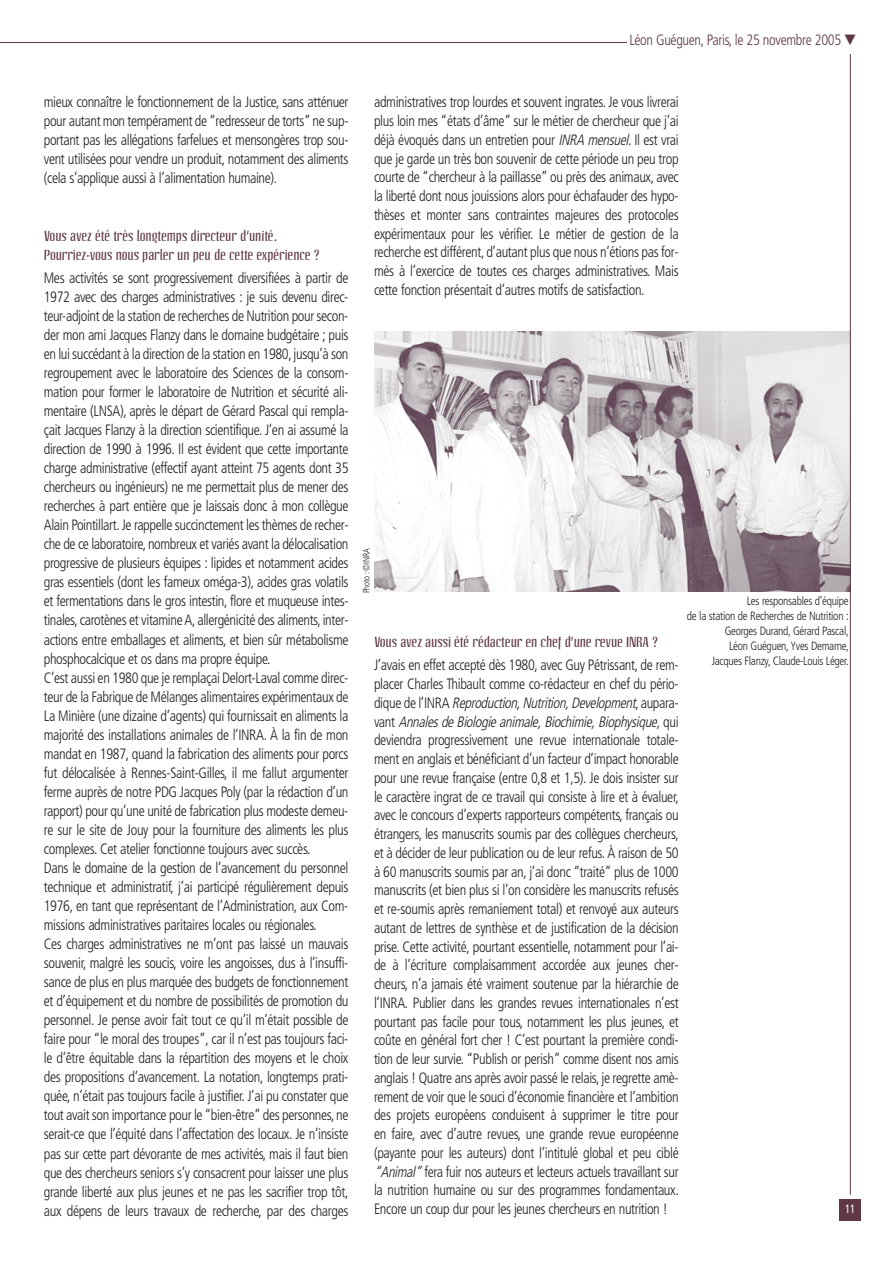
<style>
.page{position:relative;width:893px;height:1263px;background:#fff}
.page>*{position:absolute;margin:0;border:0;box-sizing:border-box;transform-origin:0 0}
.t1{font:300 condensed 15px/19px "Frutiger";letter-spacing:-.025em;color:#231f20;text-align:justify;scale:.95 1}
.t2{font:300 condensed 15px "Frutiger";letter-spacing:-.025em;color:#5f3844;scale:.95 1}
.t3{font:14.25px/18.3px "Linotype Octane";letter-spacing:-.01em;color:#5f3844}
.t4{font:300 condensed 12px/15px "Frutiger";letter-spacing:-.025em;color:#231f20;text-align:right;scale:.95 1}
.t5{font:condensed 12px "Frutiger";color:#fff;scale:.9 1}
.t6{font:300 condensed 9px "Frutiger";letter-spacing:-.025em;color:#231f20;scale:.95 1}
.s1{font-style:italic}
</style>
<div class="page">
<hr style="left:0;top:42px;width:701px;height:1px;background:#5f3844">
<img style="left:375px;top:332px;width:475px;height:260px">
<div style="left:839px;top:1199px;width:22px;height:22px;background:#5f3844"></div>
<hr style="left:850px;top:49px;width:1px;height:1146px;background:#5f3844">
<div style="left:627px;top:32px;width:231px;height:21px;background:#fff"></div>
<p class="t2" style="left:629px;top:34px;width:240px">Léon Guéguen, Paris, le 25 novembre 2005 ▼</p>
<p class="t1" style="left:44px;top:94px;width:322px">mieux connaître le fonctionnement de la Justice, sans atténuer pour autant mon tempérament de “redresseur de torts” ne sup&shy;portant pas les allégations farfelues et mensongères trop sou&shy;vent utilisées pour vendre un produit, notamment des aliments (cela s’applique aussi à l’alimentation humaine).</p>
<p class="t3" style="left:44px;top:227px;width:278px">Vous avez été très longtemps directeur d’unité.<br>Pourriez-vous nous parler un peu de cette expérience ?</p>
<p class="t1" style="left:44px;top:269px;width:322px;text-align:left">Mes activités se sont progressivement diversifiées à partir de 1972 avec des charges administratives : je suis devenu direc&shy;teur-adjoint de la station de recherches de Nutrition pour secon&shy;der mon ami Jacques Flanzy dans le domaine budgétaire ; puis en lui succédant à la direction de la station en 1980, jusqu’à son regroupement avec le laboratoire des Sciences de la consom&shy;mation pour former le laboratoire de Nutrition et sécurité ali&shy;mentaire (LNSA), après le départ de Gérard Pascal qui rempla&shy;çait Jacques Flanzy à la direction scientifique. J’en ai assumé la direction de 1990 à 1996. Il est évident que cette importante charge administrative (effectif ayant atteint 75 agents dont 35 chercheurs ou ingénieurs) ne me permettait plus de mener des recherches à part entière que je laissais donc à mon collègue Alain Pointillart. Je rappelle succinctement les thèmes de recher&shy;che de ce laboratoire, nombreux et variés avant la délocalisation progressive de plusieurs équipes : lipides et notamment acides gras essentiels (dont les fameux oméga-3), acides gras volatils et fermentations dans le gros intestin, flore et muqueuse intes&shy;tinales, carotènes et vitamine A, allergénicité des aliments, inter&shy;actions entre emballages et aliments, et bien sûr métabolisme phosphocalcique et os dans ma propre équipe.<br>C’est aussi en 1980 que je remplaçai Delort-Laval comme direc&shy;teur de la Fabrique de Mélanges alimentaires expérimentaux de La Minière (une dizaine d’agents) qui fournissait en aliments la majorité des installations animales de l’INRA. À la fin de mon mandat en 1987, quand la fabrication des aliments pour porcs fut délocalisée à Rennes-Saint-Gilles, il me fallut argumenter ferme auprès de notre PDG Jacques Poly (par la rédaction d’un rapport) pour qu’une unité de fabrication plus modeste demeu&shy;re sur le site de Jouy pour la fourniture des aliments les plus complexes. Cet atelier fonctionne toujours avec succès.<br>Dans le domaine de la gestion de l’avancement du personnel technique et administratif, j’ai participé régulièrement depuis 1976, en tant que représentant de l’Administration, aux Com&shy;missions administratives paritaires locales ou régionales.<br>Ces charges administratives ne m’ont pas laissé un mauvais souvenir, malgré les soucis, voire les angoisses, dus à l’insuffi&shy;sance de plus en plus marquée des budgets de fonctionnement et d’équipement et du nombre de possibilités de promotion du personnel. Je pense avoir fait tout ce qu’il m’était possible de faire pour “le moral des troupes”, car il n’est pas toujours faci&shy;le d’être équitable dans la répartition des moyens et le choix des propositions d’avancement. La notation, longtemps prati&shy;quée, n’était pas toujours facile à justifier. J’ai pu constater que tout avait son importance pour le “bien-être” des personnes, ne serait-ce que l’équité dans l’affectation des locaux. Je n’insiste pas sur cette part dévorante de mes activités, mais il faut bien que des chercheurs seniors s’y consacrent pour laisser une plus grande liberté aux plus jeunes et ne pas les sacrifier trop tôt, aux dépens de leurs travaux de recherche, par des charges</p>
<p class="t1" style="left:374px;top:94px;width:322px">administratives trop lourdes et souvent ingrates. Je vous livrerai plus loin mes “états d’âme” sur le métier de chercheur que j’ai déjà évoqués dans un entretien pour <span class="s1">INRA mensuel</span>. Il est vrai que je garde un très bon souvenir de cette période un peu trop courte de “chercheur à la paillasse” ou près des animaux, avec la liberté dont nous jouissions alors pour échafauder des hypo&shy;thèses et monter sans contraintes majeures des protocoles expérimentaux pour les vérifier. Le métier de gestion de la recherche est différent, d’autant plus que nous n’étions pas for&shy;més à l’exercice de toutes ces charges administratives. Mais cette fonction présentait d’autres motifs de satisfaction.</p>
<p class="t6" style="left:363px;top:593px;width:49px;rotate:-90deg">Photo : ©INRA</p>
<p class="t3" style="left:374px;top:633px;width:286px">Vous avez aussi été rédacteur en chef d’une revue INRA ?</p>
<p class="t1" style="left:374px;top:657px;width:322px">J’avais en effet accepté dès 1980, avec Guy Pétrissant, de rem&shy;placer Charles Thibault comme co-rédacteur en chef du pério&shy;d i q u e d e l ’ I N R A <span class="s1">Reproduction,Nutrition,Development</span>, a u p a r a - v a n t <span class="s1">AnnalesdeBiologieanimale,Biochimie,Biophysique,</span>q u i deviendra progressivement une revue internationale totale&shy;ment en anglais et bénéficiant d’un facteur d’impact honorable pour une revue française (entre 0,8 et 1,5). Je dois insister sur le caractère ingrat de ce travail qui consiste à lire et à évaluer, avec le concours d’experts rapporteurs compétents, français ou étrangers, les manuscrits soumis par des collègues chercheurs, et à décider de leur publication ou de leur refus. À raison de 50 à 60 manuscrits soumis par an, j’ai donc “traité” plus de 1000 manuscrits (et bien plus si l’on considère les manuscrits refusés et re-soumis après remaniement total) et renvoyé aux auteurs autant de lettres de synthèse et de justification de la décision prise. Cette activité, pourtant essentielle, notamment pour l’ai&shy;de à l’écriture complaisamment accordée aux jeunes cher&shy;cheurs, n’a jamais été vraiment soutenue par la hiérarchie de l’INRA. Publier dans les grandes revues internationales n’est pourtant pas facile pour tous, notamment les plus jeunes, et coûte en général fort cher ! C’est pourtant la première condi&shy;tion de leur survie. “Publish or perish” comme disent nos amis anglais ! Quatre ans après avoir passé le relais, je regrette amè&shy;rement de voir que le souci d’économie financière et l’ambition des projets européens conduisent à supprimer le titre pour en faire, avec d’autre revues, une grande revue européenne (payante pour les auteurs) dont l’intitulé global et peu ciblé <span class="s1">“Animal”</span>fera fuir nos auteurs et lecteurs actuels travaillant sur la nutrition humaine ou sur des programmes fondamentaux.<br>Encore un coup dur pour les jeunes chercheurs en nutrition !</p>
<p class="t4" style="left:687px;top:594px;width:172px">Les responsables d’équipe<br>de la station de Recherches de Nutrition :<br>Georges Durand, Gérard Pascal,<br>Léon Guéguen, Yves Demarne,<br>Jacques Flanzy, Claude-Louis Léger.</p>
<p class="t5" style="left:845px;top:1204px;width:13px">11</p>
</div>
